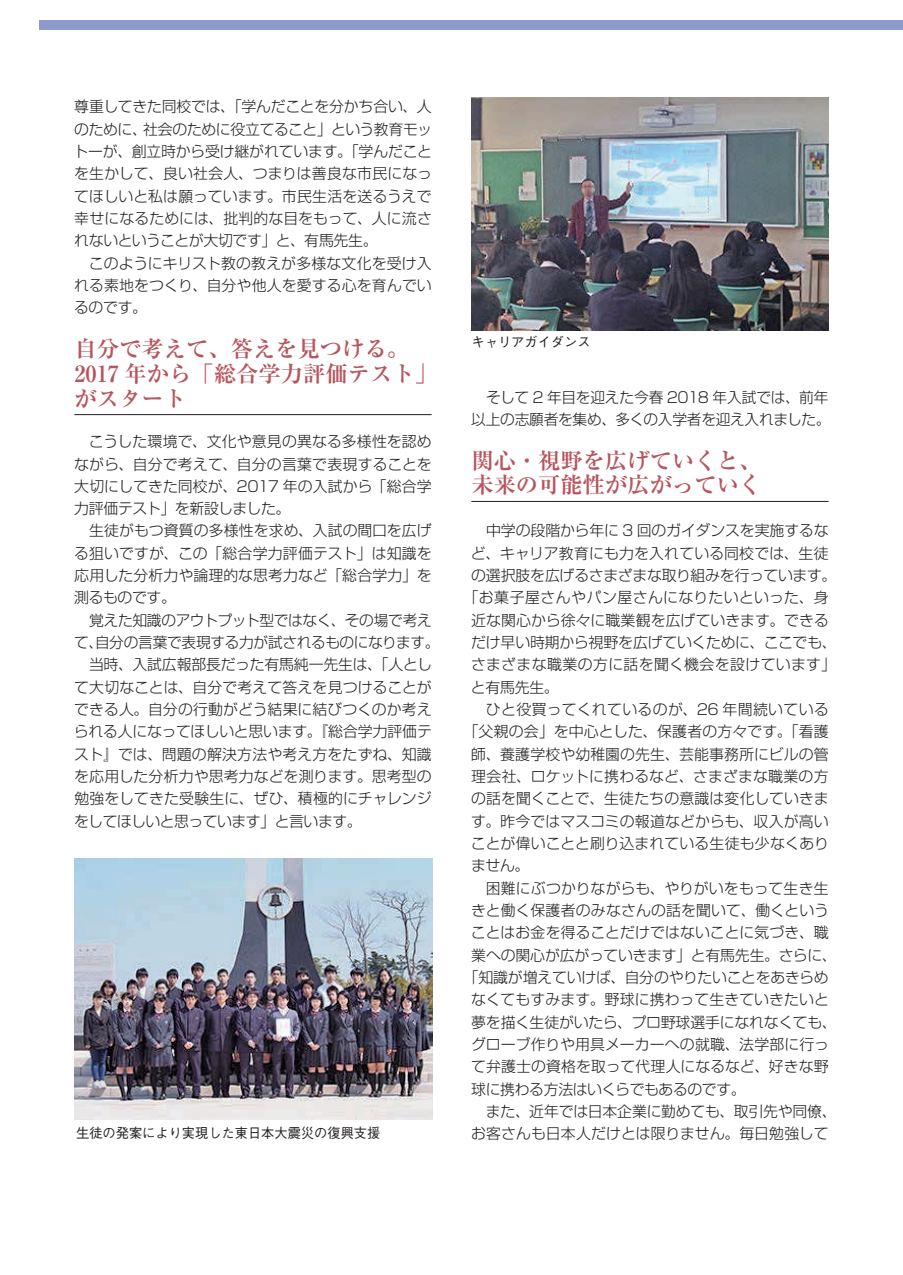
<style>
.page{position:relative;width:903px;height:1275px;background:#fff}
.page>*{position:absolute;margin:0;border:0;box-sizing:border-box;transform-origin:0 0}
.t1{font:700 22.4px/24.8px "Ryumin Pro";color:#b7555f}
.t2{font:300 14.88px/22.4px "Shin Go Pro";color:#231f20;text-align:justify}
.t3{font:300 14.88px/22.4px "Shin Go Pro";letter-spacing:-.02em;color:#231f20;text-align:right}
.t4{font:300 14.88px "Shin Go Pro";letter-spacing:.025em;color:#231f20}
.t5{font:300 14.88px "Shin Go Pro";letter-spacing:-.025em;color:#231f20}
.t6{font:300 14.88px "Shin Go Pro";letter-spacing:-.035em;color:#231f20}
.t7{font:300 14.88px "Shin Go Pro";letter-spacing:-.03em;color:#231f20}
.t8{font:500 13.65px "Gothic BBB Pro";color:#231f20}
</style>
<div class="page">
<div style="left:40px;top:20px;width:863px;height:10px;background:#8d9acd"></div>
<hr style="left:74px;top:414px;width:358px;height:1px;background:#231f20">
<hr style="left:471px;top:501px;width:357px;height:1px;background:#231f20">
<img style="left:75px;top:859px;width:357px;height:261px">
<img style="left:471px;top:98px;width:357px;height:233px">
<p class="t2" style="left:73px;top:94px;width:360px">尊重してきた同校では、「学んだことを分かち合い、人のために、社会のために役立てること」という教育モットーが、創立時から受け継がれています。「学んだことを生かして、良い社会人、つまりは善良な市民になってほしいと私は願っています。市民生活を送るうえで幸せになるためには、批判的な目をもって、人に流されないということが大切です」と、有馬先生。</p>
<p class="t2" style="left:74px;top:250px;width:359px;text-indent:15px">このようにキリスト教の教えが多様な文化を受け入れる素地をつくり、自分や他人を愛する心を育んでいるのです。</p>
<h1 class="t1" style="left:74px;top:335px;width:364px">自分で考えて、答えを見つける。<br>2017 年から「総合学力評価テスト」がスタート</h1>
<p class="t2" style="left:74px;top:428px;width:359px;text-indent:15px">こうした環境で、文化や意見の異なる多様性を認めながら、自分で考えて、自分の言葉で表現することを大切にしてきた同校が、2017 年の入試から「総合学力評価テスト」を新設しました。</p>
<p class="t2" style="left:74px;top:518px;width:359px;text-indent:15px">生徒がもつ資質の多様性を求め、入試の間口を広げる狙いですが、この「総合学力評価テスト」は知識を応用した分析力や論理的な思考力など「総合学力」を測るものです。</p>
<p class="t5" style="left:89px;top:608px;width:344px">覚えた知識のアウトプット型ではなく、その場で考え</p>
<p class="t5" style="left:74px;top:630px;width:367px">て、自分の言葉で表現する力が試されるものになります。</p>
<p class="t2" style="left:89px;top:652px;width:344px">当時、入試広報部長だった有馬純一先生は、「人とし</p>
<p class="t2" style="left:74px;top:674px;width:359px">て大切なことは、自分で考えて答えを見つけることが</p>
<p class="t2" style="left:74px;top:696px;width:359px">できる人。自分の行動がどう結果に結びつくのか考え</p>
<p class="t3" style="left:74px;top:719px;width:359px">られる人になってほしいと思います。『総合学力評価テ</p>
<p class="t2" style="left:74px;top:741px;width:359px">スト』では、問題の解決方法や考え方をたずね、知識</p>
<p class="t2" style="left:74px;top:763px;width:359px">を応用した分析力や思考力などを測ります。思考型の</p>
<p class="t2" style="left:74px;top:786px;width:359px">勉強をしてきた受験生に、ぜひ、積極的にチャレンジ</p>
<p class="t6" style="left:74px;top:809px;width:289px">をしてほしいと思っています」と言います。</p>
<p class="t8" style="left:472px;top:330px;width:121px">キャリアガイダンス</p>
<p class="t3" style="left:471px;top:384px;width:361px">そして 2 年目を迎えた今春 2018 年入試では、前年以上の志願者を集め、多くの入学者を迎え入れました。</p>
<h1 class="t1" style="left:471px;top:446px;width:292px">関心・視野を広げていくと、未来の可能性が広がっていく</h1>
<p class="t2" style="left:486px;top:518px;width:344px">中学の段階から年に 3 回のガイダンスを実施するな</p>
<p class="t2" style="left:471px;top:540px;width:359px">ど、キャリア教育にも力を入れている同校では、生徒</p>
<p class="t3" style="left:471px;top:562px;width:367px">の選択肢を広げるさまざまな取り組みを行っています。</p>
<p class="t4" style="left:463px;top:586px;width:367px">「お菓子屋さんやパン屋さんになりたいといった、身</p>
<p class="t2" style="left:471px;top:607px;width:359px">近な関心から徐々に職業観を広げていきます。できる</p>
<p class="t2" style="left:471px;top:629px;width:367px">だけ早い時期から視野を広げていくために、ここでも、</p>
<p class="t4" style="left:471px;top:653px;width:367px">さまざまな職業の方に話を聞く機会を設けています」</p>
<p class="t2" style="left:471px;top:674px;width:89px">と有馬先生。</p>
<p class="t4" style="left:486px;top:697px;width:344px">ひと役買ってくれているのが、26 年間続いている</p>
<p class="t2" style="left:463px;top:719px;width:367px">「父親の会」を中心とした、保護者の方々です。「看護</p>
<p class="t2" style="left:471px;top:741px;width:359px">師、養護学校や幼稚園の先生、芸能事務所にビルの管</p>
<p class="t2" style="left:471px;top:763px;width:359px">理会社、ロケットに携わるなど、さまざまな職業の方</p>
<p class="t2" style="left:471px;top:786px;width:359px">の話を聞くことで、生徒たちの意識は変化していきま</p>
<p class="t2" style="left:471px;top:808px;width:359px">す。昨今ではマスコミの報道などからも、収入が高い</p>
<p class="t2" style="left:471px;top:830px;width:360px">ことが偉いことと刷り込まれている生徒も少なくあり</p>
<p class="t2" style="left:471px;top:853px;width:60px">ません。</p>
<p class="t2" style="left:486px;top:875px;width:344px">困難にぶつかりながらも、やりがいをもって生き生</p>
<p class="t2" style="left:471px;top:897px;width:359px">きと働く保護者のみなさんの話を聞いて、働くという</p>
<p class="t2" style="left:471px;top:920px;width:359px">ことはお金を得ることだけではないことに気づき、職</p>
<p class="t2" style="left:471px;top:942px;width:367px">業への関心が広がっていきます」と有馬先生。さらに、</p>
<p class="t3" style="left:463px;top:964px;width:367px">「知識が増えていけば、自分のやりたいことをあきらめ</p>
<p class="t2" style="left:471px;top:987px;width:359px">なくてもすみます。野球に携わって生きていきたいと</p>
<p class="t2" style="left:471px;top:1009px;width:367px">夢を描く生徒がいたら、プロ野球選手になれなくても、</p>
<p class="t2" style="left:471px;top:1031px;width:359px">グローブ作りや用具メーカーへの就職、法学部に行っ</p>
<p class="t2" style="left:471px;top:1054px;width:359px">て弁護士の資格を取って代理人になるなど、好きな野</p>
<p class="t7" style="left:471px;top:1077px;width:276px">球に携わる方法はいくらでもあるのです。</p>
<p class="t3" style="left:486px;top:1098px;width:352px">また、近年では日本企業に勤めても、取引先や同僚、</p>
<p class="t8" style="left:76px;top:1122px;width:306px">生徒の発案により実現した東日本大震災の復興支援</p>
<p class="t2" style="left:471px;top:1120px;width:359px">お客さんも日本人だけとは限りません。毎日勉強して</p>
</div>
